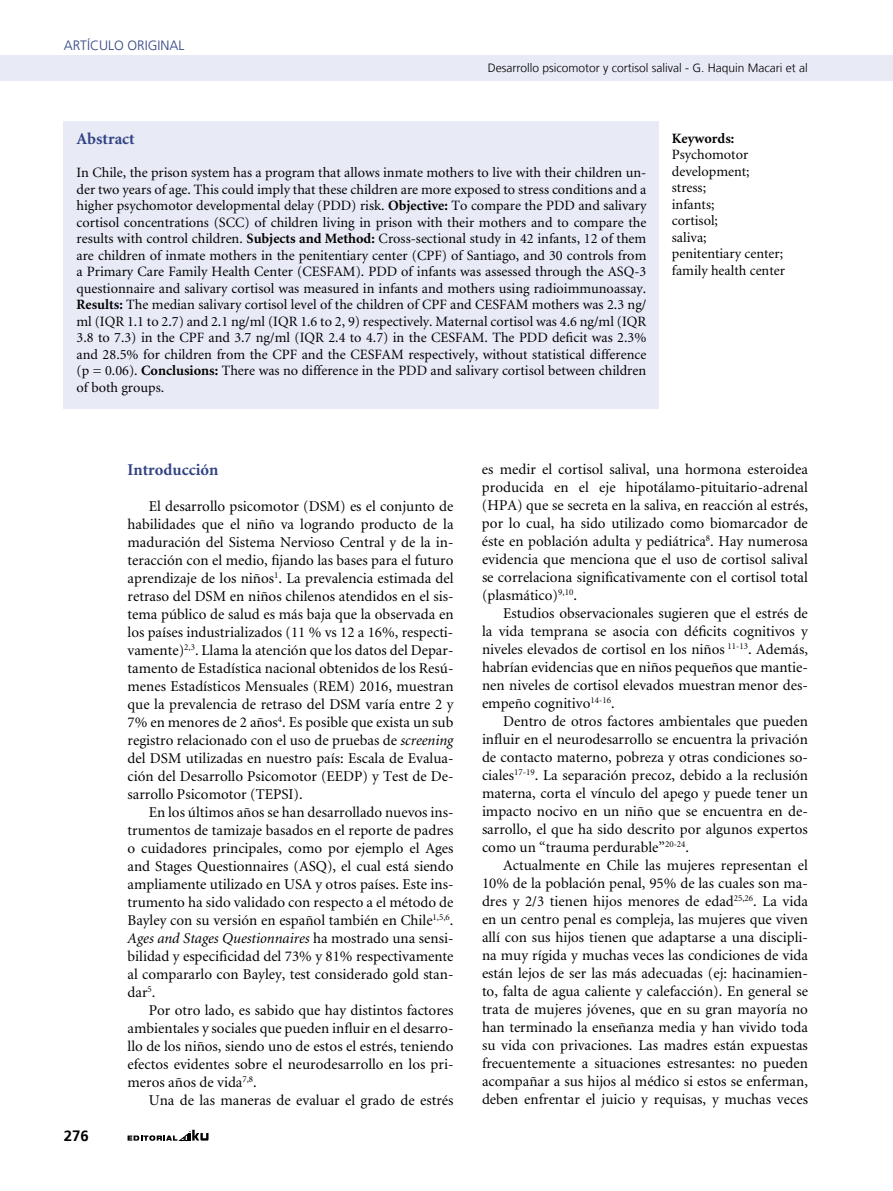
<style>
.page{position:relative;width:893px;height:1191px;background:#fff}
.page>*{position:absolute;margin:0;border:0;box-sizing:border-box;transform-origin:0 0}
.t1{font:700 16.5px "Minion";color:#314282}
.t2{font:15px/18px "Minion";color:#000;text-align:justify}
.t3{font:700 15px "Frutiger LT";color:#000}
.t4{font:14.25px/16.5px "Minion";color:#000}
.t5{font:700 14.25px "Minion";color:#000}
.t6{font:300 13.5px "Frutiger LT";color:#314282}
.t7{font:300 12px "Frutiger LT";color:#000}
.s1{font-weight:700}
.s2{font-style:italic}
</style>
<div class="page">
<div style="left:0;top:55px;width:893px;height:26px;background:#e8eaf6"></div>
<svg style="left:128px;top:1129px;width:81px;height:11px"></svg>
<div style="left:64px;top:121px;width:595px;height:287px;background:#e8eaf6"></div>
<p class="t6" style="left:64px;top:38px;width:36px">Artículo</p>
<p class="t6" style="left:128px;top:38px;width:17px">Origi</p>
<p class="t6" style="left:161px;top:38px;width:18px">nal</p>
<p class="t7" style="left:488px;top:61px;width:322px">Desarrollo psicomotor y cortisol salival - G. Haquin Macari et al</p>
<p class="t1" style="left:77px;top:130px;width:60px">Abstract</p>
<p class="t4" style="left:77px;top:165px;width:571px;text-align:justify">In Chile, the prison system has a program that allows inmate mothers to live with their children un&shy;der two years of age. This could imply that these children are more exposed to stress conditions and a higher psychomotor developmental delay (PDD) risk. <span class="s1">Objective:</span> To compare the PDD and salivary cortisol concentrations (SCC) of children living in prison with their mothers and to compare the results with control children. <span class="s1">Subjects and Method:</span> Cross-sectional study in 42 infants, 12 of them are children of inmate mothers in the penitentiary center (CPF) of Santiago, and 30 controls from a Primary Care Family Health Center (CESFAM). PDD of infants was assessed through the ASQ-3 questionnaire and salivary cortisol was measured in infants and mothers using radioimmunoassay.<br><span class="s1">Results:</span> The median salivary cortisol level of the children of CPF and CESFAM mothers was 2.3 ng/ ml (IQR 1.1 to 2.7) and 2.1 ng/ml (IQR 1.6 to 2, 9) respectively. Maternal cortisol was 4.6 ng/ml (IQR 3.8 to 7.3) in the CPF and 3.7 ng/ml (IQR 2.4 to 4.7) in the CESFAM. The PDD deficit was 2.3% and 28.5% for children from the CPF and the CESFAM respectively, without statistical difference (p = 0.06). <span class="s1">Conclusions:</span> There was no difference in the PDD and salivary cortisol between children of both groups.</p>
<p class="t5" style="left:672px;top:131px;width:64px">Keywords:</p>
<p class="t4" style="left:672px;top:147px;width:115px">Psychomotor development; stress;<br>infants;<br>cortisol;<br>saliva;<br>penitentiary center; family health center</p>
<p class="t3" style="left:64px;top:1126px;width:27px">276</p>
<p class="t1" style="left:128px;top:461px;width:92px">Introducción</p>
<p class="t2" style="left:128px;top:498px;width:327px;text-indent:21px">El desarrollo psicomotor (DSM) es el conjunto de habilidades que el niño va logrando producto de la maduración del Sistema Nervioso Central y de la in&shy;teracción con el medio, fijando las bases para el futuro aprendizaje de los niños<sup>1</sup>. La prevalencia estimada del retraso del DSM en niños chilenos atendidos en el sis&shy;tema público de salud es más baja que la observada en los países industrializados (11 % vs 12 a 16%, respecti&shy;vamente)<sup>2,3</sup>. Llama la atención que los datos del Depar&shy;tamento de Estadística nacional obtenidos de los Resú&shy;menes Estadísticos Mensuales (REM) 2016, muestran que la prevalencia de retraso del DSM varía entre 2 y 7% en menores de 2 años<sup>4</sup>. Es posible que exista un sub registro relacionado con el uso de pruebas de <span class="s2">screening </span>del DSM utilizadas en nuestro país: Escala de Evalua&shy;ción del Desarrollo Psicomotor (EEDP) y Test de De&shy;sarrollo Psicomotor (TEPSI).</p>
<p class="t2" style="left:128px;top:804px;width:327px;text-indent:21px">En los últimos años se han desarrollado nuevos ins&shy;trumentos de tamizaje basados en el reporte de padres o cuidadores principales, como por ejemplo el Ages and Stages Questionnaires (ASQ), el cual está siendo ampliamente utilizado en USA y otros países. Este ins&shy;trumento ha sido validado con respecto a el método de Bayley con su versión en español también en Chile<sup>1,5,6</sup>.<br><span class="s2">Ages and Stages Questionnaires</span> ha mostrado una sensi&shy;bilidad y especificidad del 73% y 81% respectivamente al compararlo con Bayley, test considerado gold stan&shy;dar<sup>5</sup>.</p>
<p class="t2" style="left:128px;top:1002px;width:327px;text-indent:21px">Por otro lado, es sabido que hay distintos factores ambientales y sociales que pueden influir en el desarro&shy;llo de los niños, siendo uno de estos el estrés, teniendo efectos evidentes sobre el neurodesarrollo en los pri&shy;meros años de vida<sup>7,8</sup>.</p>
<p class="t2" style="left:149px;top:1092px;width:306px">Una de las maneras de evaluar el grado de estrés</p>
<p class="t2" style="left:482px;top:460px;width:327px">es medir el cortisol salival, una hormona esteroidea producida en el eje hipotálamo-pituitario-adrenal (HPA) que se secreta en la saliva, en reacción al estrés, por lo cual, ha sido utilizado como biomarcador de éste en población adulta y pediátrica<sup>8</sup>. Hay numerosa evidencia que menciona que el uso de cortisol salival se correlaciona significativamente con el cortisol total (plasmático)<sup>9,10</sup>.</p>
<p class="t2" style="left:482px;top:604px;width:327px;text-indent:21px">Estudios observacionales sugieren que el estrés de la vida temprana se asocia con déficits cognitivos y niveles elevados de cortisol en los niños <sup>11-13</sup>. Además, habrían evidencias que en niños pequeños que mantie&shy;nen niveles de cortisol elevados muestran menor des&shy;empeño cognitivo<sup>14-16</sup>.</p>
<p class="t2" style="left:482px;top:712px;width:327px;text-indent:21px">Dentro de otros factores ambientales que pueden influir en el neurodesarrollo se encuentra la privación de contacto materno, pobreza y otras condiciones so&shy;ciales<sup>17-19</sup>. La separación precoz, debido a la reclusión materna, corta el vínculo del apego y puede tener un impacto nocivo en un niño que se encuentra en de&shy;sarrollo, el que ha sido descrito por algunos expertos como un “trauma perdurable”<sup>20-24</sup>.</p>
<p class="t2" style="left:482px;top:856px;width:327px;text-indent:21px">Actualmente en Chile las mujeres representan el 10% de la población penal, 95% de las cuales son ma&shy;dres y 2/3 tienen hijos menores de edad<sup>25,26</sup>. La vida en un centro penal es compleja, las mujeres que viven allí con sus hijos tienen que adaptarse a una discipli&shy;na muy rígida y muchas veces las condiciones de vida están lejos de ser las más adecuadas (ej: hacinamien&shy;to, falta de agua caliente y calefacción). En general se trata de mujeres jóvenes, que en su gran mayoría no han terminado la enseñanza media y han vivido toda su vida con privaciones. Las madres están expuestas frecuentemente a situaciones estresantes: no pueden acompañar a sus hijos al médico si estos se enferman, deben enfrentar el juicio y requisas, y muchas veces</p>
</div>
